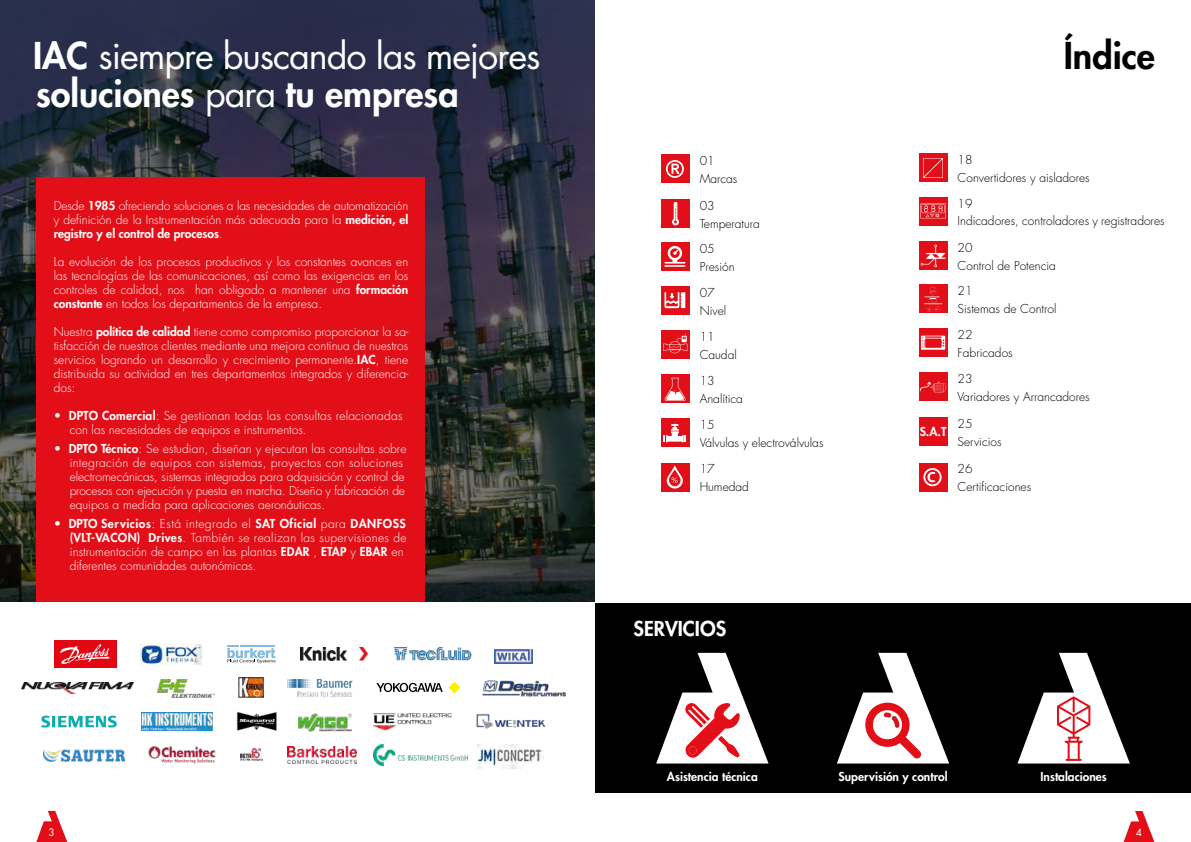
<style>
.page{position:relative;width:1191px;height:842px;background:#fff}
.page>*{position:absolute;margin:0;border:0;box-sizing:border-box;transform-origin:0 0}
.t1{font:36px "Futura Std";letter-spacing:-.03em;color:#fff}
.t2{font:800 36px "Futura Std";color:#fff}
.t3{font:800 36px "Futura Std";color:#000}
.t4{font:800 20px "Futura Std";color:#fff}
.t5{font:300 12px/14px "Futura Std";color:#fff;text-align:justify}
.t6{font:300 12px/18px "Futura Std";color:#000}
.t7{font:300 12px/14px "Futura Std";letter-spacing:.02em;color:#fff}
.t8{font:800 12px "Futura Std";color:#fff}
.t9{font:10px "Futura Std";color:#fff}
.s1{font-weight:800}
.s2{font-weight:400}
.s3{font-weight:800;font-size:26px}
</style>
<div class="page">
<svg style="left:36px;top:811px;width:32px;height:31px"></svg>
<svg style="left:1123px;top:811px;width:32px;height:31px"></svg>
<svg style="left:0;top:0;width:595px;height:601px;background:#292e3a"></svg>
<div style="left:36px;top:177px;width:389px;height:424px;background:#e30f18"></div>
<div style="left:595px;top:603px;width:596px;height:189px;background:#000"></div>
<svg style="left:1017px;top:653px;width:112px;height:110px"></svg>
<svg style="left:837px;top:653px;width:112px;height:110px"></svg>
<div style="left:919px;top:373px;width:28px;height:28px;background:#e30f18"></div>
<svg style="left:919px;top:381px;width:27px;height:12px"></svg>
<div style="left:661px;top:419px;width:28px;height:28px;background:#e30f18"></div>
<svg style="left:664px;top:424px;width:22px;height:18px"></svg>
<div style="left:661px;top:242px;width:28px;height:29px;background:#e30f18"></div>
<svg style="left:664px;top:246px;width:21px;height:21px"></svg>
<svg style="left:919px;top:197px;width:28px;height:29px"></svg>
<svg style="left:920px;top:204px;width:26px;height:14px"></svg>
<div style="left:661px;top:199px;width:28px;height:29px;background:#e30f18"></div>
<svg style="left:672px;top:202px;width:7px;height:23px"></svg>
<div style="left:919px;top:154px;width:28px;height:28px;background:#e30f18"></div>
<svg style="left:923px;top:158px;width:20px;height:20px"></svg>
<div style="left:661px;top:154px;width:28px;height:29px;background:#e30f18"></div>
<div style="left:661px;top:286px;width:28px;height:29px;background:#e30f18"></div>
<svg style="left:664px;top:292px;width:21px;height:16px"></svg>
<div style="left:919px;top:241px;width:28px;height:29px;background:#e30f18"></div>
<svg style="left:920px;top:245px;width:25px;height:22px"></svg>
<img style="left:141px;top:645px;width:61px;height:19px">
<img style="left:394px;top:647px;width:77px;height:14px">
<img style="left:494px;top:650px;width:38px;height:13px">
<svg style="left:227px;top:645px;width:48px;height:18px"></svg>
<div style="left:54px;top:641px;width:62px;height:27px;background:#e30613"></div>
<svg style="left:60px;top:644px;width:50px;height:20px"></svg>
<img style="left:300px;top:648px;width:68px;height:12px">
<svg style="left:41px;top:716px;width:76px;height:11px"></svg>
<img style="left:141px;top:713px;width:71px;height:17px">
<img style="left:372px;top:712px;width:80px;height:19px">
<img style="left:236px;top:711px;width:41px;height:20px">
<img style="left:299px;top:713px;width:53px;height:18px">
<img style="left:476px;top:714px;width:69px;height:15px">
<div style="left:661px;top:463px;width:28px;height:28px;background:#e30f18"></div>
<svg style="left:666px;top:465px;width:17px;height:24px"></svg>
<div style="left:919px;top:417px;width:28px;height:29px;background:#e30f18"></div>
<div style="left:919px;top:463px;width:28px;height:28px;background:#e30f18"></div>
<img style="left:157px;top:679px;width:58px;height:18px">
<img style="left:482px;top:680px;width:83px;height:16px">
<img style="left:22px;top:683px;width:111px;height:10px">
<img style="left:288px;top:679px;width:64px;height:18px">
<svg style="left:376px;top:682px;width:84px;height:12px"></svg>
<img style="left:238px;top:678px;width:25px;height:20px">
<div style="left:919px;top:329px;width:28px;height:28px;background:#e30f18"></div>
<div style="left:661px;top:375px;width:28px;height:28px;background:#e30f18"></div>
<svg style="left:664px;top:378px;width:22px;height:23px"></svg>
<svg style="left:656px;top:653px;width:112px;height:110px"></svg>
<div style="left:919px;top:285px;width:28px;height:28px;background:#e30f18"></div>
<div style="left:661px;top:330px;width:28px;height:29px;background:#e30f18"></div>
<svg style="left:663px;top:334px;width:24px;height:20px"></svg>
<svg style="left:924px;top:287px;width:18px;height:24px"></svg>
<svg style="left:923px;top:468px;width:18px;height:18px"></svg>
<svg style="left:666px;top:160px;width:18px;height:18px"></svg>
<svg style="left:921px;top:336px;width:24px;height:14px"></svg>
<img style="left:374px;top:745px;width:93px;height:21px">
<img style="left:44px;top:749px;width:80px;height:12px">
<img style="left:287px;top:746px;width:70px;height:18px">
<img style="left:149px;top:745px;width:67px;height:18px">
<img style="left:240px;top:748px;width:23px;height:13px">
<img style="left:477px;top:745px;width:66px;height:23px">
<h1 class="t1" style="left:33px;top:33px;width:509px"><span class="s1">IAC</span> siempre buscando las mejores</h1>
<h1 class="t2" style="left:36px;top:71px;width:424px">soluciones <span class="s2">para</span> tu empresa</h1>
<p class="t5" style="left:54px;top:199px;width:356px">Desde <span class="s1">1985</span> ofreciendo soluciones a las necesidades de automatización y definición de la Instrumentación más adecuada para la <span class="s1">medición, el registro y el control de procesos</span>.</p>
<p class="t5" style="left:54px;top:255px;width:356px">La evolución de los procesos productivos y los constantes avances en las tecnologías de las comunicaciones, así como las exigencias en los controles de calidad, nos han obligado a mantener una <span class="s1">formación constante</span> en todos los departamentos de la empresa.</p>
<p class="t5" style="left:54px;top:325px;width:356px">Nuestra <span class="s1">política de calidad</span> tiene como compromiso proporcionar la sa&shy;tisfacción de nuestros clientes mediante una mejora continua de nuestros servicios logrando un desarrollo y crecimiento permanente.<span class="s1">IAC</span>, tiene distribuida su actividad en tres departamentos integrados y diferencia&shy;dos:</p>
<p class="t7" style="left:70px;top:409px;width:334px;text-indent:-16px"><span class="s3">·</span> <span class="s1">DPTO Comercial</span>: Se gestionan todas las consultas relacionadas con las necesidades de equipos e instrumentos.</p>
<p class="t5" style="left:70px;top:442px;width:338px;text-align:left;text-indent:-16px"><span class="s3">·</span> <span class="s1">DPTO Técnico</span>: Se estudian, diseñan y ejecutan las consultas sobre integración de equipos con sistemas, proyectos con soluciones electromecánicas, sistemas integrados para adquisición y control de procesos con ejecución y puesta en marcha. Diseño y fabricación de equipos a medida para aplicaciones aeronáuticas.</p>
<p class="t5" style="left:70px;top:517px;width:338px;text-align:left;text-indent:-16px"><span class="s3">·</span> <span class="s1">DPTO Servicios</span>: Está integrado el <span class="s1">SAT Oficial</span> para <span class="s1">DANFOSS (VLT-VACON) Drives</span>. También se realizan las supervisiones de instrumentación de campo en las plantas <span class="s1">EDAR</span> , <span class="s1">ETAP</span> y <span class="s1">EBAR</span> en diferentes comunidades autonómicas.</p>
<h1 class="t3" style="left:1063px;top:33px;width:93px">Índice</h1>
<p class="t6" style="left:699px;top:152px;width:39px">01<br>Marcas</p>
<p class="t6" style="left:957px;top:151px;width:134px">18<br>Convertidores y aisladores</p>
<p class="t6" style="left:699px;top:197px;width:62px">03<br>Temperatura</p>
<p class="t6" style="left:957px;top:195px;width:208px;line-height:17px">19<br>Indicadores, controladores y registradores</p>
<p class="t6" style="left:699px;top:240px;width:36px">05<br>Presión</p>
<p class="t6" style="left:957px;top:239px;width:100px">20<br>Control de Potencia</p>
<p class="t6" style="left:699px;top:284px;width:28px">07<br>Nivel</p>
<p class="t6" style="left:957px;top:282px;width:100px">21<br>Sistemas de Control</p>
<p class="t6" style="left:699px;top:328px;width:39px">11<br>Caudal</p>
<p class="t6" style="left:957px;top:326px;width:57px">22<br>Fabricados</p>
<p class="t6" style="left:699px;top:372px;width:45px">13<br>Analítica</p>
<p class="t6" style="left:957px;top:370px;width:134px">23<br>Variadores y Arrancadores</p>
<p class="t6" style="left:699px;top:416px;width:125px">15<br>Válvulas y electroválvulas</p>
<p class="t6" style="left:699px;top:460px;width:51px">17<br>Humedad</p>
<p class="t8" style="left:919px;top:424px;width:28px">S.A.T</p>
<p class="t6" style="left:957px;top:415px;width:46px">25<br>Servicios</p>
<p class="t6" style="left:957px;top:460px;width:75px">26<br>Certificaciones</p>
<h2 class="t4" style="left:633px;top:616px;width:94px">SERVICIOS</h2>
<p class="t8" style="left:667px;top:769px;width:92px">Asistencia técnica</p>
<p class="t8" style="left:838px;top:769px;width:110px">Supervisión y control</p>
<p class="t8" style="left:1040px;top:769px;width:68px">Instalaciones</p>
<p class="t9" style="left:49px;top:826px;width:8px">3</p>
<p class="t9" style="left:1135px;top:826px;width:8px">4</p>
</div>
